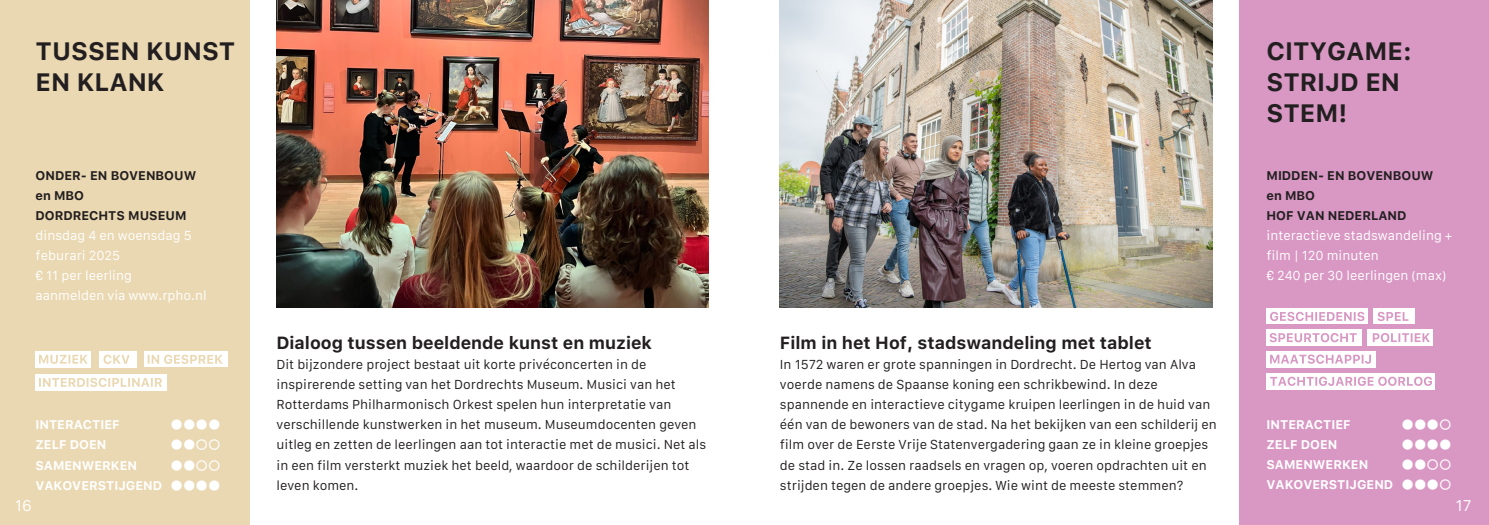
<style>
.page{position:relative;width:1489px;height:525px;background:#fff}
.page>*{position:absolute;margin:0;border:0;box-sizing:border-box;transform-origin:0 0}
.t1{font:700 25px/31.2px "Galvji";color:#231f20}
.t2{font:700 17.5px "Galvji";color:#231f20}
.t3{font:15px "Galvji";color:#fff}
.t4{font:12.5px/20px "Galvji";color:#231f20}
.t5{font:12.5px/20px "Galvji";color:#fff}
.t6{font:700 12.5px/20px "Galvji";color:#fff;text-align:right}
.t7{font:700 12.5px "Galvji";color:#231f20}
.t8{font:12.5px "MS Gothic";color:#fff}
.s1{font-family:"MS Gothic";font-weight:400}
</style>
<div class="page">
<div style="left:0;top:0;width:250px;height:524px;background:#ead8b2"></div>
<img style="left:276px;top:0;width:432px;height:307px">
<div style="left:99px;top:351px;width:37px;height:16px;background:#fff"></div>
<div style="left:36px;top:374px;width:131px;height:16px;background:#fff"></div>
<div style="left:35px;top:351px;width:56px;height:16px;background:#fff"></div>
<svg style="left:103px;top:354px;width:27px;height:10px"></svg>
<div style="left:144px;top:351px;width:84px;height:16px;background:#fff"></div>
<svg style="left:148px;top:354px;width:74px;height:10px"></svg>
<svg style="left:39px;top:354px;width:48px;height:9px"></svg>
<svg style="left:39px;top:377px;width:123px;height:10px"></svg>
<div style="left:1238px;top:0;width:250px;height:524px;background:#d898c3"></div>
<img style="left:780px;top:0;width:432px;height:307px">
<div style="left:1266px;top:308px;width:101px;height:16px;background:#fff"></div>
<div style="left:1372px;top:308px;width:41px;height:16px;background:#fff"></div>
<svg style="left:1270px;top:311px;width:94px;height:10px"></svg>
<div style="left:1266px;top:329px;width:96px;height:16px;background:#fff"></div>
<div style="left:1266px;top:351px;width:109px;height:16px;background:#fff"></div>
<div style="left:1266px;top:373px;width:168px;height:16px;background:#fff"></div>
<div style="left:1367px;top:329px;width:66px;height:16px;background:#fff"></div>
<svg style="left:1269px;top:333px;width:87px;height:9px"></svg>
<svg style="left:1377px;top:311px;width:31px;height:10px"></svg>
<svg style="left:1372px;top:333px;width:57px;height:9px"></svg>
<svg style="left:1270px;top:354px;width:100px;height:9px"></svg>
<svg style="left:1270px;top:376px;width:161px;height:10px"></svg>
<p class="t1" style="left:36px;top:36px;width:201px">TUSSEN KUNST</p>
<p class="t1" style="left:36px;top:67px;width:131px">EN KLANK</p>
<p class="t1" style="left:1266px;top:36px;width:147px">CITYGAME:</p>
<p class="t1" style="left:1266px;top:67px;width:135px">STRIJD EN<br>STEM!</p>
<p class="t7" style="left:36px;top:167px;width:162px">ONDER- EN BOVENBOUW</p>
<p class="t7" style="left:36px;top:187px;width:50px">en MBO</p>
<p class="t7" style="left:36px;top:207px;width:152px">DORDRECHTS MUSEUM</p>
<p class="t5" style="left:36px;top:225px;width:157px">dinsdag 4 en woensdag 5 feburari 2025</p>
<p class="t5" style="left:36px;top:265px;width:98px">€ 11 per leerling</p>
<p class="t5" style="left:36px;top:285px;width:173px">aanmelden via www.rpho.nl</p>
<p class="t7" style="left:1266px;top:167px;width:168px">MIDDEN- EN BOVENBOUW</p>
<p class="t7" style="left:1266px;top:187px;width:50px">en MBO</p>
<p class="t7" style="left:1266px;top:207px;width:141px">HOF VAN NEDERLAND</p>
<p class="t5" style="left:1266px;top:225px;width:187px">interactieve stadswandeling + film | 120 minuten</p>
<p class="t5" style="left:1266px;top:265px;width:181px">€ 240 per 30 leerlingen (max)</p>
<p class="t6" style="left:35px;top:415px;width:86px">INTERACTIEF</p>
<p class="t8" style="left:170px;top:418px;width:51px">●●●●</p>
<p class="t6" style="left:35px;top:435px;width:72px">ZELF DOEN</p>
<p class="t8" style="left:170px;top:438px;width:51px">●●○○</p>
<p class="t6" style="left:35px;top:455px;width:103px">SAMENWERKEN</p>
<p class="t6" style="left:35px;top:455px;width:186px"><span class="s1">●●○○<br></span>VAKOVERSTIJGEND <span class="s1">●●●●</span></p>
<p class="t2" style="left:276px;top:332px;width:377px">Dialoog tussen beeldende kunst en muziek</p>
<p class="t4" style="left:276px;top:355px;width:431px">Dit bijzondere project bestaat uit korte privéconcerten in de inspirerende setting van het Dordrechts Museum. Musici van het Rotterdams Philharmonisch Orkest spelen hun interpretatie van verschillende kunstwerken in het museum. Museumdocenten geven uitleg en zetten de leerlingen aan tot interactie met de musici. Net als in een film versterkt muziek het beeld, waardoor de schilderijen tot leven komen.</p>
<p class="t2" style="left:780px;top:332px;width:373px">Film in het Hof, stadswandeling met tablet</p>
<p class="t4" style="left:780px;top:355px;width:417px">In 1572 waren er grote spanningen in Dordrecht. De Hertog van Alva</p>
<p class="t4" style="left:780px;top:375px;width:438px">voerde namens de Spaanse koning een schrikbewind. In deze spannende en interactieve citygame kruipen leerlingen in de huid van één van de bewoners van de stad. Na het bekijken van een schilderij en film over de Eerste Vrije Statenvergadering gaan ze in kleine groepjes de stad in. Ze lossen raadsels en vragen op, voeren opdrachten uit en strijden tegen de andere groepjes. Wie wint de meeste stemmen?</p>
<p class="t6" style="left:1266px;top:414px;width:86px">INTERACTIEF</p>
<p class="t8" style="left:1401px;top:418px;width:51px">●●●○</p>
<p class="t6" style="left:1266px;top:434px;width:72px">ZELF DOEN</p>
<p class="t8" style="left:1401px;top:438px;width:51px">●●●●</p>
<p class="t6" style="left:1266px;top:454px;width:103px">SAMENWERKEN</p>
<p class="t8" style="left:1401px;top:458px;width:51px">●●○○</p>
<p class="t6" style="left:1266px;top:474px;width:186px">VAKOVERSTIJGEND <span class="s1">●●●○</span></p>
<p class="t3" style="left:15px;top:496px;width:19px">16</p>
<p class="t3" style="left:1455px;top:496px;width:17px">17</p>
</div>
